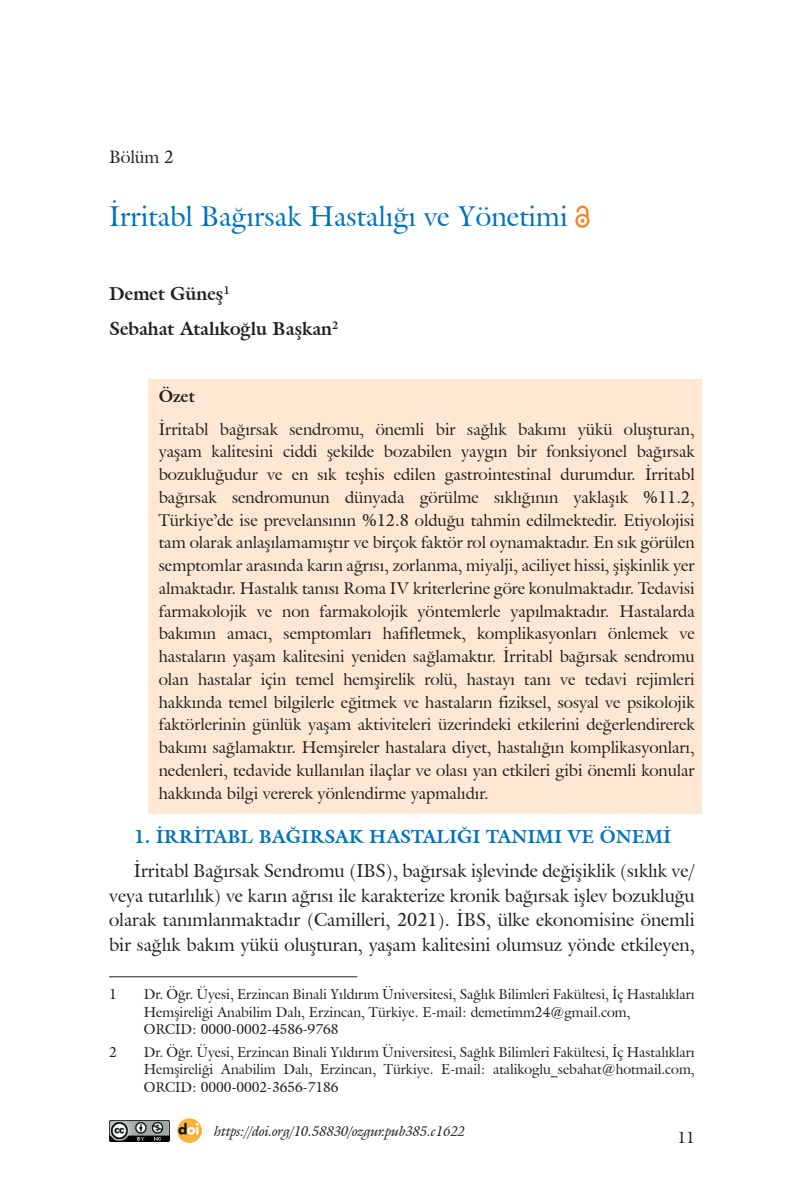
<style>
.page{position:relative;width:794px;height:1191px;background:#fff}
.page>*{position:absolute;margin:0;border:0;box-sizing:border-box;transform-origin:0 0}
.t1{font:28px "Galliard IT Cby BT";color:#0072bc}
.t2{font:18.38px/24.5px "Galliard IT Cby BT";color:#231f20;text-align:justify}
.t3{font:700 18.38px "Galliard IT Cby BT";color:#0072bc}
.t4{font:700 18.38px/34.5px "Galliard IT Cby BT";color:#231f20}
.t5{font:17.5px "Galliard IT Cby BT";color:#231f20}
.t6{font:16.62px/22.8px "Galliard IT Cby BT";color:#231f20;text-align:justify}
.t7{font:700 16.62px "Galliard IT Cby BT";color:#231f20}
.t8{font:15.75px "Galliard IT Cby BT";color:#231f20}
.t9{font:14px/17.5px "Galliard IT Cby BT";color:#231f20}
.t10{font:italic 14px "Galliard IT Cby BT";color:#231f20}
</style>
<div class="page">
<div style="left:148px;top:379px;width:554px;height:435px;background:#fee8d3"></div>
<svg style="left:575px;top:205px;width:14px;height:23px"></svg>
<hr style="left:109px;top:976px;width:248px;height:1px;background:#231f20">
<img style="left:109px;top:1120px;width:60px;height:21px">
<img style="left:177px;top:1118px;width:24px;height:24px">
<p class="t5" style="left:109px;top:145px;width:66px">Bölüm 2</p>
<h1 class="t1" style="left:109px;top:198px;width:460px">İrritabl Bağırsak Hastalığı ve Yönetimi</h1>
<p class="t4" style="left:109px;top:276px;width:231px">Demet Güneş<sup>1<br></sup>Sebahat Atalıkoğlu Başkan<sup>2</sup></p>
<p class="t7" style="left:159px;top:385px;width:38px">Özet</p>
<p class="t6" style="left:159px;top:417px;width:537px">İrritabl bağırsak sendromu, önemli bir sağlık bakımı yükü oluşturan, yaşam kalitesini ciddi şekilde bozabilen yaygın bir fonksiyonel bağırsak bozukluğudur ve en sık teşhis edilen gastrointestinal durumdur. İrritabl bağırsak sendromunun dünyada görülme sıklığının yaklaşık %11.2, Türkiye’de ise prevelansının %12.8 olduğu tahmin edilmektedir. Etiyolojisi tam olarak anlaşılamamıştır ve birçok faktör rol oynamaktadır. En sık görülen semptomlar arasında karın ağrısı, zorlanma, miyalji, aciliyet hissi, şişkinlik yer almaktadır. Hastalık tanısı Roma IV kriterlerine göre konulmaktadır. Tedavisi farmakolojik ve non farmakolojik yöntemlerle yapılmaktadır. Hastalarda bakımın amacı, semptomları hafifletmek, komplikasyonları önlemek ve hastaların yaşam kalitesini yeniden sağlamaktır. İrritabl bağırsak sendromu olan hastalar için temel hemşirelik rolü, hastayı tanı ve tedavi rejimleri hakkında temel bilgilerle eğitmek ve hastaların fiziksel, sosyal ve psikolojik faktörlerinin günlük yaşam aktiviteleri üzerindeki etkilerini değerlendirerek bakımı sağlamaktır. Hemşireler hastalara diyet, hastalığın komplikasyonları, nedenleri, tedavide kullanılan ilaçlar ve olası yan etkileri gibi önemli konular hakkında bilgi vererek yönlendirme yapmalıdır.</p>
<p class="t3" style="left:134px;top:824px;width:539px">1. İRRİTABL BAĞIRSAK HASTALIĞI TANIMI VE ÖNEMİ</p>
<p class="t2" style="left:109px;top:858px;width:587px;text-indent:25px">İrritabl Bağırsak Sendromu (IBS), bağırsak işlevinde değişiklik (sıklık ve/ veya tutarlılık) ve karın ağrısı ile karakterize kronik bağırsak işlev bozukluğu olarak tanımlanmaktadır (Camilleri, 2021). İBS, ülke ekonomisine önemli bir sağlık bakım yükü oluşturan, yaşam kalitesini olumsuz yönde etkileyen,</p>
<p class="t9" style="left:109px;top:985px;width:9px">1</p>
<p class="t9" style="left:144px;top:985px;width:552px">Dr. Öğr. Üyesi, Erzincan Binali Yıldırım Üniversitesi, Sağlık Bilimleri Fakültesi, İç Hastalıkları<br>Hemşireliği Anabilim Dalı, Erzincan, Türkiye. E-mail: demetimm24@gmail.com,<br>ORCID: 0000-0002-4586-9768</p>
<p class="t9" style="left:109px;top:1043px;width:9px">2</p>
<p class="t9" style="left:144px;top:1043px;width:552px;text-align:justify">Dr. Öğr. Üyesi, Erzincan Binali Yıldırım Üniversitesi, Sağlık Bilimleri Fakültesi, İç Hastalıkları Hemşireliği Anabilim Dalı, Erzincan, Türkiye. E-mail: atalikoglu_sebahat@hotmail.com, ORCID: 0000-0002-3656-7186</p>
<p class="t10" style="left:214px;top:1121px;width:252px">https://doi.org/10.58830/ozgur.pub385.c1622</p>
<p class="t8" style="left:677px;top:1127px;width:19px">11</p>
</div>
